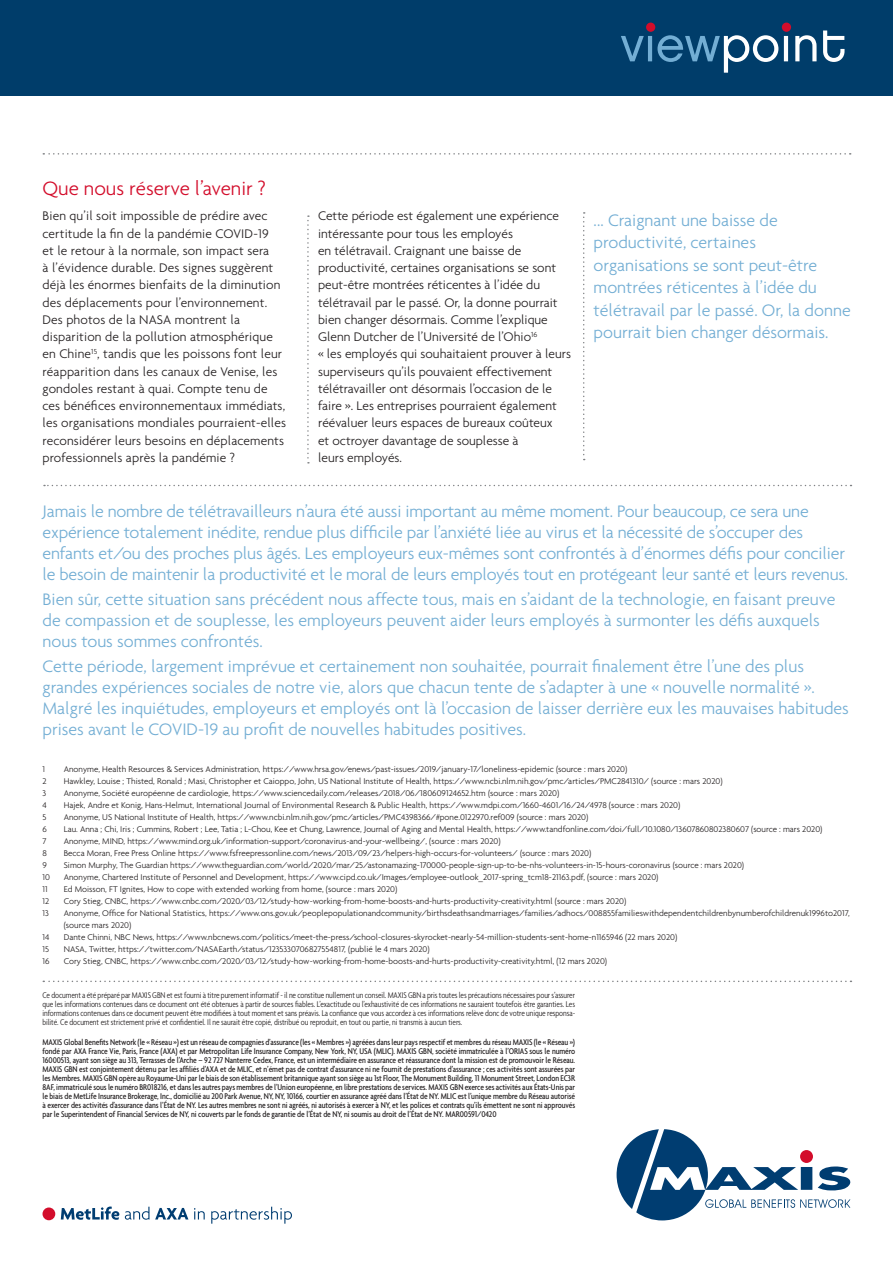
<style>
.page{position:relative;width:893px;height:1263px;background:#fff}
.page>*{position:absolute;margin:0;border:0;box-sizing:border-box;transform-origin:0 0}
.Header_2{font:300 21px "Agenda";color:#d30d2b}
.Body_9pt{font:300 18px/21px "Agenda";color:#73aed4}
.Body_9pt_space_after{font:300 13.5px/17.2px "Agenda";color:#231f20}
.Body_9pt-2{font:300 9px/12px "Agenda";color:#231f20}
.t1{font:500 condensed 9px/9px "Agenda";letter-spacing:-.01em;color:#231f20;text-align:justify}
.t2{font:300 condensed 9px/9px "Agenda";letter-spacing:-.01em;color:#231f20;text-align:justify}
</style>
<div class="page">
<div style="left:0;top:0;width:893px;height:95px;background:#003d6a"></div>
<svg style="left:621px;top:31px;width:223px;height:42px"></svg>
<div style="left:646px;top:23px;width:9px;height:9px;background:#d30d2b;border-radius:50%"></div>
<div style="left:782px;top:23px;width:9px;height:9px;background:#d30d2b;border-radius:50%"></div>
<svg style="left:43px;top:153px;width:808px;height:2px"></svg>
<svg style="left:617px;top:1129px;width:233px;height:91px"></svg>
<div style="left:800px;top:1150px;width:13px;height:13px;background:#d30d2b;border-radius:50%"></div>
<svg style="left:43px;top:980px;width:808px;height:2px"></svg>
<svg style="left:307px;top:215px;width:2px;height:248px"></svg>
<svg style="left:583px;top:212px;width:2px;height:248px"></svg>
<svg style="left:44px;top:485px;width:807px;height:1px"></svg>
<svg style="left:61px;top:1206px;width:58px;height:14px"></svg>
<svg style="left:125px;top:1207px;width:24px;height:13px"></svg>
<svg style="left:155px;top:1208px;width:33px;height:11px"></svg>
<svg style="left:194px;top:1208px;width:11px;height:11px"></svg>
<svg style="left:211px;top:1207px;width:81px;height:17px"></svg>
<div style="left:43px;top:1207px;width:12px;height:13px;background:#d30d2b;border-radius:50%"></div>
<p class="Header_2" style="left:43px;top:176px;width:225px">Que nous réserve l’avenir ?</p>
<p class="Body_9pt_space_after" style="left:43px;top:207px;width:245px">Bien qu’il soit impossible de prédire avec certitude la fin de la pandémie COVID-19<br>et le retour à la normale, son impact sera<br>à l’évidence durable. Des signes suggèrent déjà les énormes bienfaits de la diminution des déplacements pour l’environnement.<br>Des photos de la NASA montrent la disparition de la pollution atmosphérique en Chine<sup>15</sup>, tandis que les poissons font leur réapparition dans les canaux de Venise, les gondoles restant à quai. Compte tenu de ces bénéfices environnementaux immédiats, les organisations mondiales pourraient-elles reconsidérer leurs besoins en déplacements professionnels après la pandémie ?</p>
<p class="Body_9pt_space_after" style="left:318px;top:207px;width:255px">Cette période est également une expérience intéressante pour tous les employés<br>en télétravail. Craignant une baisse de productivité, certaines organisations se sont peut-être montrées réticentes à l’idée du télétravail par le passé. Or, la donne pourrait bien changer désormais. Comme l’explique Glenn Dutcher de l’Université de l’Ohio<sup>16<br></sup>« les employés qui souhaitaient prouver à leurs superviseurs qu’ils pouvaient effectivement télétravailler ont désormais l’occasion de le faire ». Les entreprises pourraient également réévaluer leurs espaces de bureaux coûteux<br>et octroyer davantage de souplesse à<br>leurs employés.</p>
<p class="Body_9pt" style="left:594px;top:208px;width:259px;line-height:22.5px">... Craignant une baisse de productivité, certaines organisations se sont peut-être montrées réticentes à l’idée du télétravail par le passé. Or, la donne pourrait bien changer désormais.</p>
<p class="Body_9pt" style="left:43px;top:500px;width:807px">Jamais le nombre de télétravailleurs n’aura été aussi important au même moment. Pour beaucoup, ce sera une expérience totalement inédite, rendue plus difficile par l’anxiété liée au virus et la nécessité de s’occuper des enfants et/ou des proches plus âgés. Les employeurs eux-mêmes sont confrontés à d’énormes défis pour concilier le besoin de maintenir la productivité et le moral de leurs employés tout en protégeant leur santé et leurs revenus.</p>
<p class="Body_9pt" style="left:43px;top:588px;width:794px">Bien sûr, cette situation sans précédent nous affecte tous, mais en s’aidant de la technologie, en faisant preuve de compassion et de souplesse, les employeurs peuvent aider leurs employés à surmonter les défis auxquels nous tous sommes confrontés.</p>
<p class="Body_9pt" style="left:43px;top:656px;width:808px">Cette période, largement imprévue et certainement non souhaitée, pourrait finalement être l’une des plus grandes expériences sociales de notre vie, alors que chacun tente de s’adapter à une « nouvelle normalité ».<br>Malgré les inquiétudes, employeurs et employés ont là l’occasion de laisser derrière eux les mauvaises habitudes prises avant le COVID-19 au profit de nouvelles habitudes positives.</p>
<p class="Body_9pt-2" style="left:43px;top:763px;width:4px">1</p>
<p class="Body_9pt-2" style="left:64px;top:763px;width:565px">Anonyme, Health Resources &amp; Services Administration, https://www.hrsa.gov/enews/past-issues/2019/january-17/loneliness-epidemic (source : mars 2020)</p>
<p class="Body_9pt-2" style="left:43px;top:775px;width:6px">2</p>
<p class="Body_9pt-2" style="left:64px;top:775px;width:660px">Hawkley, Louise ; Thisted, Ronald ; Masi, Christopher et Caioppo, John, US National Institute of Health, https://www.ncbi.nlm.nih.gov/pmc/articles/PMC2841310/ (source : mars 2020)</p>
<p class="Body_9pt-2" style="left:43px;top:787px;width:5px">3</p>
<p class="Body_9pt-2" style="left:64px;top:787px;width:497px">Anonyme, Société européenne de cardiologie, https://www.sciencedaily.com/releases/2018/06/180609124652.htm (source : mars 2020)</p>
<p class="Body_9pt-2" style="left:43px;top:799px;width:6px">4</p>
<p class="Body_9pt-2" style="left:64px;top:799px;width:618px">Hajek, Andre et Konig, Hans-Helmut, International Journal of Environmental Research &amp; Public Health, https://www.mdpi.com/1660-4601/16/24/4978 (source : mars 2020)</p>
<p class="Body_9pt-2" style="left:43px;top:811px;width:6px">5</p>
<p class="Body_9pt-2" style="left:64px;top:811px;width:526px">Anonyme, US National Institute of Health, https://www.ncbi.nlm.nih.gov/pmc/articles/PMC4398366/#pone.0122970.ref009 (source : mars 2020)</p>
<p class="Body_9pt-2" style="left:43px;top:823px;width:6px">6</p>
<p class="Body_9pt-2" style="left:64px;top:823px;width:760px">Lau. Anna ; Chi, Iris ; Cummins, Robert ; Lee, Tatia ; L-Chou, Kee et Chung, Lawrence, Journal of Aging and Mental Health, https://www.tandfonline.com/doi/full/10.1080/13607860802380607 (source : mars 2020)</p>
<p class="Body_9pt-2" style="left:43px;top:835px;width:5px">7</p>
<p class="Body_9pt-2" style="left:64px;top:835px;width:438px">Anonyme, MIND, https://www.mind.org.uk/information-support/coronavirus-and-your-wellbeing/, (source : mars 2020)</p>
<p class="Body_9pt-2" style="left:43px;top:847px;width:6px">8</p>
<p class="Body_9pt-2" style="left:64px;top:847px;width:529px">Becca Moran, Free Press Online https://www.fsfreepressonline.com/news/2013/09/23/helpers-high-occurs-for-volunteers/ (source : mars 2020)</p>
<p class="Body_9pt-2" style="left:43px;top:859px;width:6px">9</p>
<p class="Body_9pt-2" style="left:64px;top:859px;width:682px">Simon Murphy, The Guardian https://www.theguardian.com/world/2020/mar/25/astonamazing-170000-people-sign-up-to-be-nhs-volunteers-in-15-hours-coronavirus (source : mars 2020)</p>
<p class="Body_9pt-2" style="left:43px;top:871px;width:9px">10</p>
<p class="Body_9pt-2" style="left:64px;top:871px;width:596px">Anonyme, Chartered Institute of Personnel and Development, https://www.cipd.co.uk/Images/employee-outlook_2017-spring_tcm18-21163.pdf, (source : mars 2020)</p>
<p class="Body_9pt-2" style="left:43px;top:883px;width:7px">11</p>
<p class="Body_9pt-2" style="left:64px;top:883px;width:335px">Ed Moisson, FT Ignites, How to cope with extended working from home, (source : mars 2020)</p>
<p class="Body_9pt-2" style="left:43px;top:895px;width:8px">12</p>
<p class="Body_9pt-2" style="left:64px;top:895px;width:564px">Cory Stieg, CNBC, https://www.cnbc.com/2020/03/12/study-how-working-from-home-boosts-and-hurts-productivity-creativity.html (source : mars 2020)</p>
<p class="Body_9pt-2" style="left:43px;top:907px;width:8px">13</p>
<p class="Body_9pt-2" style="left:64px;top:907px;width:787px">Anonyme, Office for National Statistics, https://www.ons.gov.uk/peoplepopulationandcommunity/birthsdeathsandmarriages/families/adhocs/008855familieswithdependentchildrenbynumberofchildrenuk1996to2017, (source mars 2020)</p>
<p class="Body_9pt-2" style="left:43px;top:931px;width:8px">14</p>
<p class="Body_9pt-2" style="left:64px;top:931px;width:615px">Dante Chinni, NBC News, https://www.nbcnews.com/politics/meet-the-press/school-closures-skyrocket-nearly-54-million-students-sent-home-n1165946 (22 mars 2020)</p>
<p class="Body_9pt-2" style="left:43px;top:943px;width:8px">15</p>
<p class="Body_9pt-2" style="left:64px;top:943px;width:367px">NASA, Twitter, https://twitter.com/NASAEarth/status/1235330706827554817, (publié le 4 mars 2020)</p>
<p class="Body_9pt-2" style="left:43px;top:955px;width:9px">16</p>
<p class="Body_9pt-2" style="left:64px;top:955px;width:545px">Cory Stieg, CNBC, https://www.cnbc.com/2020/03/12/study-how-working-from-home-boosts-and-hurts-productivity-creativity.html, (12 mars 2020)</p>
<p class="t2" style="left:43px;top:990px;width:534px">Ce document a été préparé par MAXIS GBN et est fourni à titre purement informatif - il ne constitue nullement un conseil. MAXIS GBN a pris toutes les précautions nécessaires pour s’assurer que les informations contenues dans ce document ont été obtenues à partir de sources fiables. L’exactitude ou l’exhaustivité de ces informations ne sauraient toutefois être garanties. Les informations contenues dans ce document peuvent être modifiées à tout moment et sans préavis. La confiance que vous accordez à ces informations relève donc de votre unique responsa&shy;bilité. Ce document est strictement privé et confidentiel. Il ne saurait être copié, distribué ou reproduit, en tout ou partie, ni transmis à aucun tiers.</p>
<p class="t1" style="left:43px;top:1037px;width:534px">MAXIS Global Benefits Network (le « Réseau ») est un réseau de compagnies d’assurance (les « Membres ») agréées dans leur pays respectif et membres du réseau MAXIS (le « Réseau ») fondé par AXA France Vie, Paris, France (AXA) et par Metropolitan Life Insurance Company, New York, NY, USA (MLIC). MAXIS GBN, société immatriculée à l’ORIAS sous le numéro 16000513, ayant son siège au 313, Terrasses de l’Arche – 92 727 Nanterre Cedex, France, est un intermédiaire en assurance et réassurance dont la mission est de promouvoir le Réseau.<br>MAXIS GBN est conjointement détenu par les affiliés d’AXA et de MLIC, et n’émet pas de contrat d’assurance ni ne fournit de prestations d’assurance ; ces activités sont assurées par les Membres. MAXIS GBN opère au Royaume-Uni par le biais de son établissement britannique ayant son siège au 1st Floor, The Monument Building, 11 Monument Street, London EC3R 8AF, immatriculé sous le numéro BR018216, et dans les autres pays membres de l’Union européenne, en libre prestations de services. MAXIS GBN exerce ses activités aux États-Unis par le biais de MetLife Insurance Brokerage, Inc., domicilié au 200 Park Avenue, NY, NY, 10166, courtier en assurance agréé dans l’État de NY. MLIC est l’unique membre du Réseau autorisé à exercer des activités d’assurance dans l’État de NY. Les autres membres ne sont ni agréés, ni autorisés à exercer à NY, et les polices et contrats qu’ils émettent ne sont ni approuvés par le Superintendent of Financial Services de NY, ni couverts par le fonds de garantie de l’État de NY, ni soumis au droit de l’État de NY. MAR00591/0420</p>
</div>
